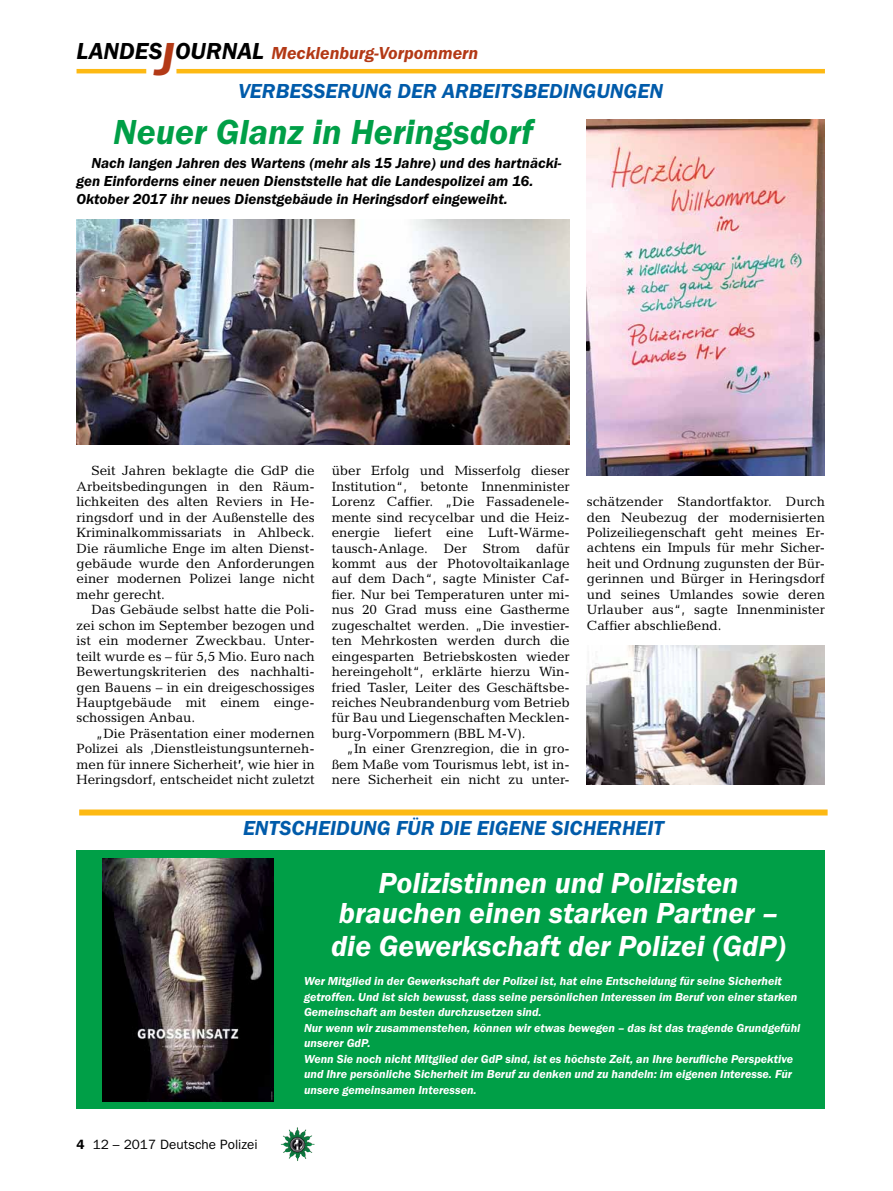
<style>
.page{position:relative;width:893px;height:1191px;background:#fff}
.page>*{position:absolute;margin:0;border:0;box-sizing:border-box;transform-origin:0 0}
.t1{font:italic 600 36px "Franklin Gothic Itc T";color:#009f47}
.t2{font:italic 600 30px/30px "Franklin Gothic Itc T";color:#fff;text-align:center}
.t3{font:italic 600 21px "Franklin Gothic Itc T";color:#005baa}
.t4{font:italic 600 18px "Franklin Gothic Itc T";color:#b33916}
.t5{font:italic 600 15px/18px "Franklin Gothic Itc T";color:#000}
.t6{font:13.5px/15.5px "Candida";color:#000;text-align:justify}
.t7{font:13.5px "Franklin Gothic";color:#000}
.t8{font:italic 600 12px/15.5px "Franklin Gothic Itc T";color:#fff}
.s1{font-size:24px;color:#000}
.s2{font-size:48px}
.s3{font-family:"Franklin Gothic Itc T";font-weight:600;font-style:italic}
.s4{font-weight:600}
</style>
<div class="page">
<hr style="left:77px;top:69px;width:69px;height:4px;background:#fdb913">
<hr style="left:176px;top:69px;width:649px;height:4px;background:#fdb913">
<img style="left:281px;top:1128px;width:16px;height:24px">
<div style="left:77px;top:850px;width:748px;height:259px;background:#009f47"></div>
<img style="left:77px;top:220px;width:493px;height:224px">
<img style="left:587px;top:119px;width:238px;height:356px">
<img style="left:587px;top:645px;width:238px;height:139px">
<img style="left:103px;top:858px;width:171px;height:243px">
<div style="left:79px;top:809px;width:749px;height:6px;background:#fdb913"></div>
<h3 class="t4" style="left:77px;top:42px;width:403px"><span class="s1">LANDES</span><span class="s2">J</span><span class="s1">OURNAL</span> Mecklenburg-Vorpommern</h3>
<h3 class="t3" style="left:238px;top:79px;width:426px">VERBESSERUNG DER ARBEITSBEDINGUNGEN</h3>
<h1 class="t1" style="left:113px;top:111px;width:421px">Neuer Glanz in Heringsdorf</h1>
<p class="t5" style="left:77px;top:154px;width:487px;text-indent:15px">Nach langen Jahren des Wartens (mehr als 15 Jahre) und des hartnäcki&shy;gen Einforderns einer neuen Dienststelle hat die Landespolizei am 16.<br>Oktober 2017 ihr neues Dienstgebäude in Heringsdorf eingeweiht.</p>
<p class="t6" style="left:77px;top:463px;width:240px;text-indent:15px">Seit Jahren beklagte die GdP die Arbeitsbedingungen in den Räum&shy;lichkeiten des alten Reviers in He&shy;ringsdorf und in der Außenstelle des Kriminalkommissariats in Ahlbeck.<br>Die räumliche Enge im alten Dienst&shy;gebäude wurde den Anforderungen einer modernen Polizei lange nicht mehr gerecht.</p>
<p class="t6" style="left:77px;top:602px;width:240px;text-indent:15px">Das Gebäude selbst hatte die Poli&shy;zei schon im September bezogen und ist ein moderner Zweckbau. Unter&shy;teilt wurde es – für 5,5 Mio. Euro nach Bewertungskriterien des nachhalti&shy;gen Bauens – in ein dreigeschossiges Hauptgebäude mit einem einge&shy;schossigen Anbau.</p>
<p class="t6" style="left:77px;top:725px;width:240px;text-indent:19px">„Die Präsentation einer modernen Polizei als ,Dienstleistungsunterneh&shy;men für innere Sicherheit<span class="s3">'</span>, wie hier in Heringsdorf, entscheidet nicht zuletzt</p>
<p class="t6" style="left:332px;top:463px;width:240px">über Erfolg und Misserfolg dieser Institution“, betonte Innenminister Lorenz Caffier. „Die Fassadenele&shy;mente sind recycelbar und die Heiz&shy;energie liefert eine Luft-Wärme&shy;tausch-Anlage. Der Strom dafür kommt aus der Photovoltaikanlage auf dem Dach“, sagte Minister Caf&shy;fier. Nur bei Temperaturen unter mi&shy;nus 20 Grad muss eine Gastherme zugeschaltet werden. „Die investier&shy;ten Mehrkosten werden durch die eingesparten Betriebskosten wieder hereingeholt“, erklärte hierzu Win&shy;fried Tasler, Leiter des Geschäftsbe&shy;reiches Neubrandenburg vom Betrieb für Bau und Liegenschaften Mecklen&shy;burg-Vorpommern (BBL M-V).</p>
<p class="t6" style="left:332px;top:741px;width:240px;text-indent:15px">„In einer Grenzregion, die in gro&shy;ßem Maße vom Tourismus lebt, ist in&shy;nere Sicherheit ein nicht zu unter-</p>
<p class="t6" style="left:587px;top:494px;width:240px">schätzender Standortfaktor. Durch den Neubezug der modernisierten Polizeiliegenschaft geht meines Er&shy;achtens ein Impuls für mehr Sicher&shy;heit und Ordnung zugunsten der Bür&shy;gerinnen und Bürger in Heringsdorf und seines Umlandes sowie deren Urlauber aus“, sagte Innenminister Caffier abschließend.</p>
<h3 class="t3" style="left:243px;top:816px;width:422px">ENTSCHEIDUNG FÜR DIE EIGENE SICHERHEIT</h3>
<p class="t7" style="left:77px;top:1136px;width:183px"><span class="s4">4</span> 12 – 2017 Deutsche Polizei</p>
<h2 class="t2" style="left:339px;top:867px;width:441px">Polizistinnen und Polizisten brauchen einen starken Partner –</h2>
<h2 class="t2" style="left:331px;top:930px;width:457px">die Gewerkschaft der Polizei (GdP)</h2>
<p class="t8" style="left:304px;top:973px;width:498px">Wer Mitglied in der Gewerkschaft der Polizei ist, hat eine Entscheidung für seine Sicherheit getroffen. Und ist sich bewusst, dass seine persönlichen Interessen im Beruf von einer starken Gemeinschaft am besten durchzusetzen sind.<br>Nur wenn wir zusammenstehen, können wir etwas bewegen – das ist das tragende Grundgefühl unserer GdP.<br>Wenn Sie noch nicht Mitglied der GdP sind, ist es höchste Zeit, an Ihre berufliche Perspektive und Ihre persönliche Sicherheit im Beruf zu denken und zu handeln: im eigenen Interesse. Für unsere gemeinsamen Interessen.</p>
</div>
